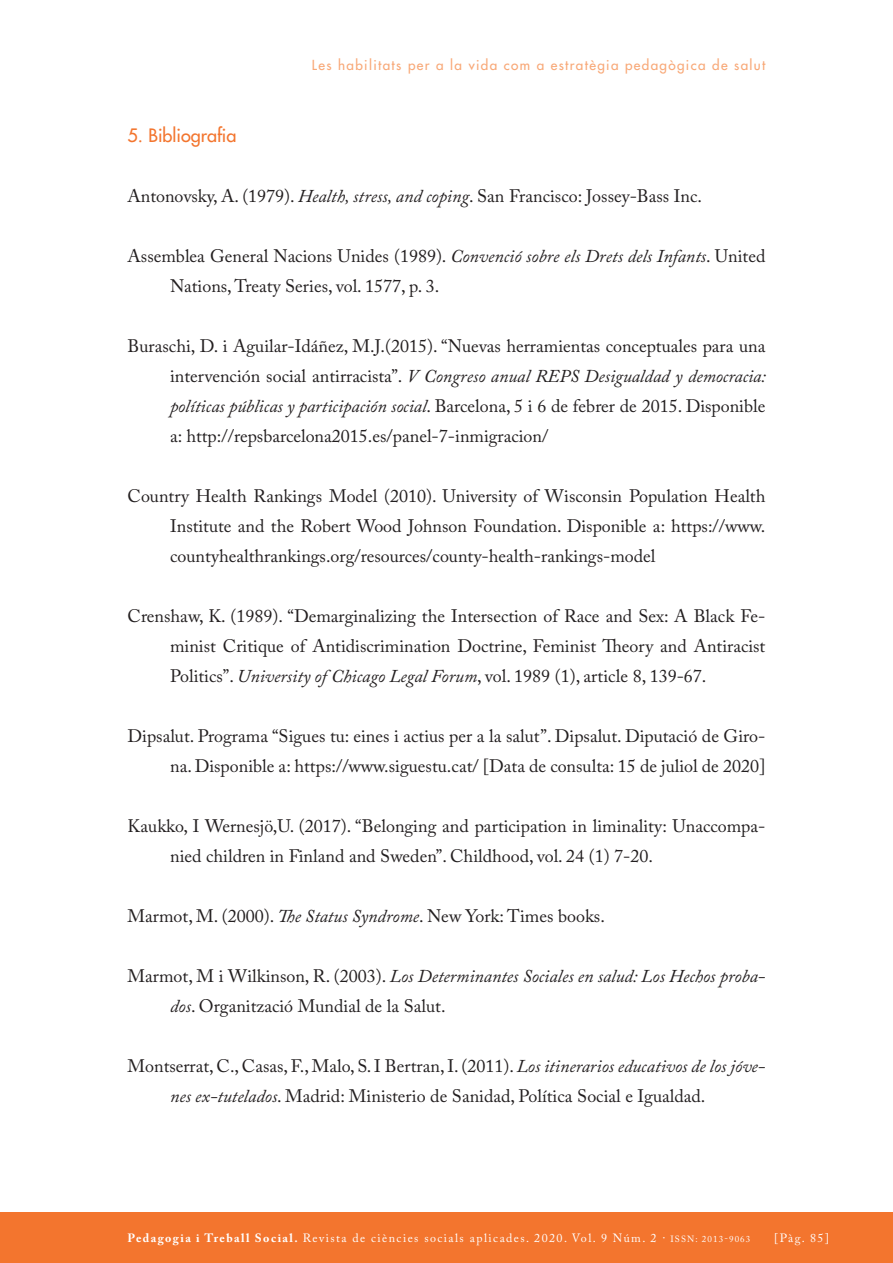
<style>
.page{position:relative;width:893px;height:1263px;background:#fff}
.page>*{position:absolute;margin:0;border:0;box-sizing:border-box;transform-origin:0 0}
.TEXT_COMU{font:18px/30px "Adobe Caslon Pro";color:#231f20}
.INTERTITOLS{font:18px "Futura";color:#f3752e}
.CAPÇALERA_DRETA{font:13.5px "Futura";letter-spacing:.1em;color:#f8a877}
.t1{font:12px "Adobe Caslon Pro";letter-spacing:.12em;color:#fff}
.s1{font-style:italic}
.s2{font-weight:700}
.s3{font-size:9px}
</style>
<div class="page">
<div style="left:0;top:1212px;width:893px;height:51px;background:#f3752e"></div>
<p class="INTERTITOLS" style="left:128px;top:124px;width:110px">5. Bibliografia</p>
<p class="CAPÇALERA_DRETA" style="left:312px;top:57px;width:455px">Les habilitats per a la vida com a estratègia pedagògica de salut</p>
<p class="TEXT_COMU" style="left:128px;top:181px;width:576px">Antonovsky, A. (1979). <span class="s1">Health, stress, and coping</span>. San Francisco: Jossey-Bass Inc.</p>
<p class="TEXT_COMU" style="left:170px;top:241px;width:597px;text-indent:-43px">Assemblea General Nacions Unides (1989). <span class="s1">Convenció sobre els Drets dels Infants</span>. United<br>Nations, Treaty Series, vol. 1577, p. 3.</p>
<p class="TEXT_COMU" style="left:170px;top:331px;width:597px;text-align:justify;text-indent:-43px">Buraschi, D. i Aguilar-Idáñez, M.J.(2015). “Nuevas herramientas conceptuales para una intervención social antirracista”. <span class="s1">V Congreso anual REPS Desigualdad y democracia: políticas públicas y participación social</span>. Barcelona, 5 i 6 de febrer de 2015. Disponible a: http://repsbarcelona2015.es/panel-7-inmigracion/</p>
<p class="TEXT_COMU" style="left:170px;top:481px;width:597px;text-align:justify;text-indent:-43px">Country Health Rankings Model (2010). University of Wisconsin Population Health Institute and the Robert Wood Johnson Foundation. Disponible a: https://www. countyhealthrankings.org/resources/county-health-rankings-model</p>
<p class="TEXT_COMU" style="left:170px;top:601px;width:597px;text-align:justify;text-indent:-43px">Crenshaw, K. (1989). “Demarginalizing the Intersection of Race and Sex: A Black Fe&shy;minist Critique of Antidiscrimination Doctrine, Feminist Theory and Antiracist Politics”. <span class="s1">University of Chicago Legal Forum</span>, vol. 1989 (1), article 8, 139-67.</p>
<p class="TEXT_COMU" style="left:128px;top:721px;width:639px;text-align:right">Dipsalut. Programa “Sigues tu: eines i actius per a la salut”. Dipsalut. Diputació de Giro&shy;na. Disponible a: https://www.siguestu.cat/ [Data de consulta: 15 de juliol de 2020]</p>
<p class="TEXT_COMU" style="left:170px;top:811px;width:597px;text-indent:-43px">Kaukko, I Wernesjö,U. (2017). “Belonging and participation in liminality: Unaccompa&shy;nied children in Finland and Sweden”. Childhood, vol. 24 (1) 7-20.</p>
<p class="TEXT_COMU" style="left:128px;top:901px;width:479px">Marmot, M. (2000). <span class="s1">The Status Syndrome</span>. New York: Times books.</p>
<p class="TEXT_COMU" style="left:170px;top:961px;width:597px;text-indent:-43px">Marmot, M i Wilkinson, R. (2003). <span class="s1">Los Determinantes Sociales en salud: Los Hechos proba&shy;dos</span>. Organització Mundial de la Salut.</p>
<p class="TEXT_COMU" style="left:170px;top:1051px;width:597px;text-indent:-43px">Montserrat, C., Casas, F., Malo, S. I Bertran, I. (2011). <span class="s1">Los itinerarios educativos de los jóve&shy;nes ex-tutelados</span>. Madrid: Ministerio de Sanidad, Política Social e Igualdad.</p>
<p class="t1" style="left:128px;top:1231px;width:624px"><span class="s2">Pedagogia i Treball Social.</span> Revista de ciències socials aplicades. 2020. Vol. 9 Núm. 2 · <span class="s3">ISSN: 2013-9063</span></p>
<p class="t1" style="left:774px;top:1231px;width:56px">[Pàg. 85]</p>
</div>
